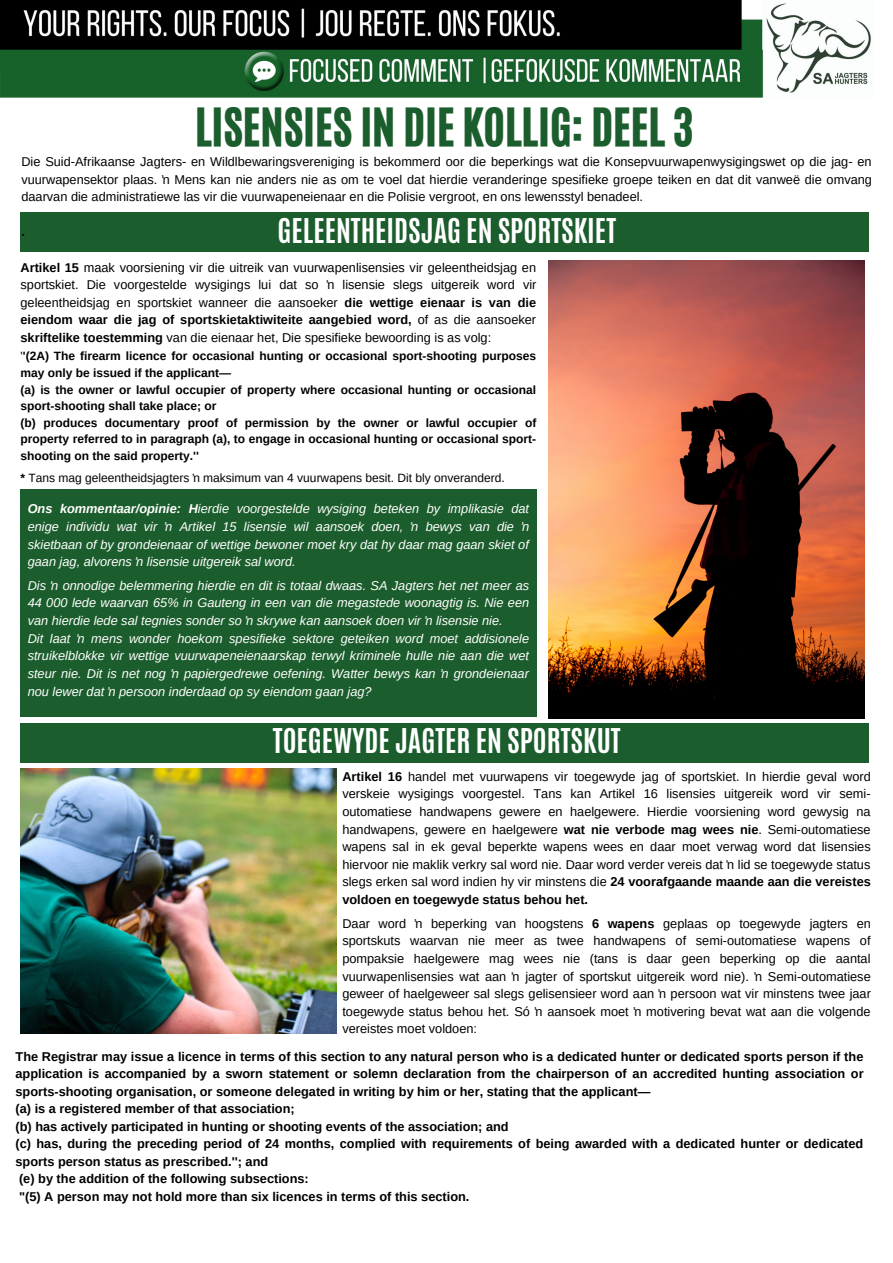
<style>
.page{position:relative;width:893px;height:1263px;background:#fff}
.page>*{position:absolute;margin:0;border:0;box-sizing:border-box;transform-origin:0 0}
.t1{font:44.25px "CA Generated";color:#1b5d2c}
.t2{font:700 28.5px "Antonio";color:#fff}
.t3{font:12.75px/17.6px "Arimo";color:#000;text-align:justify}
.t4{font:italic 12.75px/17.6px "Arimo";color:#fff;text-align:justify}
.t5{font:700 12.75px/17.5px "Arimo";color:#000;text-align:justify}
.t6{font:700 12px/16.5px "Arimo";color:#000}
.t7{font:12px "Arimo";color:#000}
.s1{font-weight:700}
.s2{font-weight:400}
</style>
<div class="page">
<img style="left:0;top:0;width:871px;height:98px">
<div style="left:21px;top:212px;width:848px;height:40px;background:#1b5d2c"></div>
<div style="left:21px;top:489px;width:515px;height:228px;background:#1b5d2c"></div>
<div style="left:21px;top:723px;width:848px;height:39px;background:#1b5d2c"></div>
<img style="left:548px;top:260px;width:316px;height:458px">
<img style="left:21px;top:769px;width:315px;height:264px">
<p class="t1" style="left:195px;top:95px;width:500px">LISENSIES IN DIE KOLLIG: DEEL 3</p>
<p class="t3" style="left:21px;top:153px;width:852px">Die Suid-Afrikaanse Jagters- en Wildlbewaringsvereniging is bekommerd oor die beperkings wat die Konsepvuurwapenwysigingswet op die jag- en vuurwapensektor plaas. ŉ Mens kan nie anders nie as om te voel dat hierdie veranderinge spesifieke groepe teiken en dat dit vanweë die omvang daarvan die administratiewe las vir die vuurwapeneienaar en die Polisie vergroot, en ons lewensstyl benadeel.</p>
<p class="t5" style="left:21px;top:223px;width:5px">.</p>
<p class="t2" style="left:277px;top:211px;width:340px">GELEENTHEIDSJAG EN SPORTSKIET</p>
<p class="t3" style="left:21px;top:259px;width:517px"><span class="s1">Artikel 15</span> maak voorsiening vir die uitreik van vuurwapenlisensies vir geleentheidsjag en sportskiet. Die voorgestelde wysigings lui dat so ŉ lisensie slegs uitgereik word vir geleentheidsjag en sportskiet wanneer die aansoeker <span class="s1">die wettige eienaar is van die eiendom waar die jag of sportskietaktiwiteite aangebied word,</span> of as die aansoeker <span class="s1">skriftelike toestemming</span> van die eienaar het, Die spesifieke bewoording is as volg:</p>
<p class="t6" style="left:21px;top:348px;width:517px"><span class="s2">'</span>'(2A) The firearm licence for occasional hunting or occasional sport-shooting purposes may only be issued if the applicant—</p>
<p class="t6" style="left:21px;top:381px;width:517px">(a) is the owner or lawful occupier of property where occasional hunting or occasional sport-shooting shall take place; or</p>
<p class="t6" style="left:21px;top:414px;width:517px;text-align:justify">(b) produces documentary proof of permission by the owner or lawful occupier of property referred to in paragraph (a), to engage in occasional hunting or occasional sport&shy;shooting on the said property.''</p>
<p class="t7" style="left:21px;top:471px;width:486px"><span class="s1">*</span> Tans mag geleentheidsjagters ŉ maksimum van 4 vuurwapens besit. Dit bly onveranderd.</p>
<p class="t4" style="left:28px;top:500px;width:503px"><span class="s1">Ons kommentaar/opinie: H</span>ierdie voorgestelde wysiging beteken by implikasie dat enige individu wat vir ŉ Artikel 15 lisensie wil aansoek doen, ŉ bewys van die ŉ skietbaan of by grondeienaar of wettige bewoner moet kry dat hy daar mag gaan skiet of gaan jag, alvorens ŉ lisensie uitgereik sal word.</p>
<p class="t4" style="left:28px;top:577px;width:503px">Dis ŉ onnodige belemmering hierdie en dit is totaal dwaas. SA Jagters het net meer as 44 000 lede waarvan 65% in Gauteng in een van die megastede woonagtig is. Nie een van hierdie lede sal tegnies sonder so ŉ skrywe kan aansoek doen vir ŉ lisensie nie.</p>
<p class="t4" style="left:28px;top:629px;width:503px">Dit laat ŉ mens wonder hoekom spesifieke sektore geteiken word moet addisionele struikelblokke vir wettige vuurwapeneienaarskap terwyl kriminele hulle nie aan die wet steur nie. Dit is net nog ŉ papiergedrewe oefening. Watter bewys kan ŉ grondeienaar nou lewer dat ŉ persoon inderdaad op sy eiendom gaan jag?</p>
<p class="t2" style="left:273px;top:720px;width:349px">TOEGEWYDE JAGTER EN SPORTSKUT</p>
<p class="t3" style="left:342px;top:767px;width:530px"><span class="s1">Artikel 16</span> handel met vuurwapens vir toegewyde jag of sportskiet. In hierdie geval word verskeie wysigings voorgestel. Tans kan Artikel 16 lisensies uitgereik word vir semi&shy;outomatiese handwapens gewere en haelgewere. Hierdie voorsiening word gewysig na handwapens, gewere en haelgewere <span class="s1">wat nie verbode mag wees nie</span>. Semi-outomatiese wapens sal in ek geval beperkte wapens wees en daar moet verwag word dat lisensies hiervoor nie maklik verkry sal word nie. Daar word verder vereis dat ŉ lid se toegewyde status slegs erken sal word indien hy vir minstens die <span class="s1">24 voorafgaande maande aan die vereistes voldoen en toegewyde status behou het.</span></p>
<p class="t3" style="left:342px;top:914px;width:530px">Daar word ŉ beperking van hoogstens <span class="s1">6 wapens</span> geplaas op toegewyde jagters en sportskuts waarvan nie meer as twee handwapens of semi-outomatiese wapens of pompaksie haelgewere mag wees nie (tans is daar geen beperking op die aantal vuurwapenlisensies wat aan ŉ jagter of sportskut uitgereik word nie). ŉ Semi-outomatiese geweer of haelgeweer sal slegs gelisensieer word aan ŉ persoon wat vir minstens twee jaar toegewyde status behou het. Só ŉ aansoek moet ŉ motivering bevat wat aan die volgende vereistes moet voldoen:</p>
<p class="t5" style="left:16px;top:1048px;width:849px">The Registrar may issue a licence in terms of this section to any natural person who is a dedicated hunter or dedicated sports person if the application is accompanied by a sworn statement or solemn declaration from the chairperson of an accredited hunting association or sports-shooting organisation, or someone delegated in writing by him or her, stating that the applicant—</p>
<p class="t5" style="left:16px;top:1100px;width:281px">(a) is a registered member of that association;</p>
<p class="t5" style="left:16px;top:1117px;width:495px">(b) has actively participated in hunting or shooting events of the association; and</p>
<p class="t5" style="left:16px;top:1135px;width:849px">(c) has, during the preceding period of 24 months, complied with requirements of being awarded with a dedicated hunter or dedicated sports person status as prescribed.''; and</p>
<p class="t5" style="left:19px;top:1170px;width:291px">(e) by the addition of the following subsections:</p>
<p class="t5" style="left:19px;top:1187px;width:452px">"(5) A person may not hold more than six licences in terms of this section.</p>
</div>
